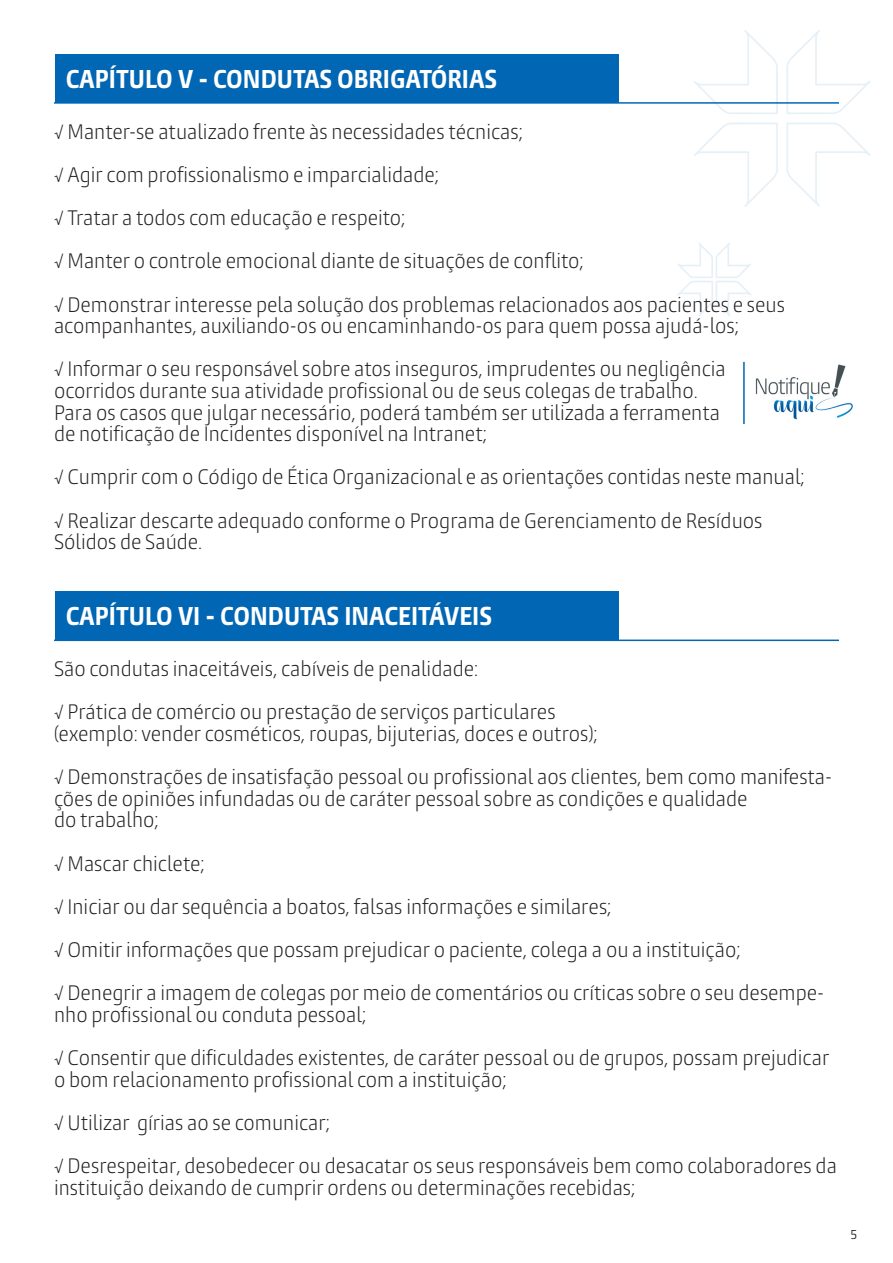
<style>
.page{position:relative;width:893px;height:1263px;background:#fff}
.page>*{position:absolute;margin:0;border:0;box-sizing:border-box;transform-origin:0 0}
.t1{font:700 condensed 24px "Burlingame Pro";color:#fff}
.t2{font:300 condensed 19.5px/21.6px "Burlingame Pro";color:#231f20}
.t3{font:condensed 12px "Burlingame Pro";color:#231f20}
</style>
<div class="page">
<svg style="left:677px;top:242px;width:74px;height:74px"></svg>
<svg style="left:694px;top:123px;width:84px;height:84px"></svg>
<svg style="left:786px;top:123px;width:85px;height:84px"></svg>
<svg style="left:786px;top:30px;width:85px;height:84px"></svg>
<svg style="left:693px;top:30px;width:85px;height:84px"></svg>
<hr style="left:54px;top:102px;width:785px;height:2px;background:#0166b3">
<div style="left:55px;top:54px;width:563px;height:49px;background:#0166b3"></div>
<hr style="left:54px;top:639px;width:785px;height:2px;background:#0166b3">
<div style="left:55px;top:591px;width:563px;height:49px;background:#0166b3"></div>
<img style="left:755px;top:364px;width:98px;height:56px">
<hr style="left:743px;top:362px;width:2px;height:62px;background:#0166b3">
<p class="t1" style="left:66px;top:63px;width:433px">CAPÍTULO V - CONDUTAS OBRIGATÓRIAS</p>
<p class="t2" style="left:54px;top:121px;width:470px">√ Manter-se atualizado frente às necessidades técnicas;</p>
<p class="t2" style="left:54px;top:164px;width:386px">√ Agir com profissionalismo e imparcialidade;</p>
<p class="t2" style="left:54px;top:207px;width:353px">√ Tratar a todos com educação e respeito;</p>
<p class="t2" style="left:54px;top:250px;width:531px">√ Manter o controle emocional diante de situações de conflito;</p>
<p class="t2" style="left:54px;top:294px;width:732px">√ Demonstrar interesse pela solução dos problemas relacionados aos pacientes e seus acompanhantes, auxiliando-os ou encaminhando-os para quem possa ajudá-los;</p>
<p class="t2" style="left:54px;top:358px;width:673px">√ Informar o seu responsável sobre atos inseguros, imprudentes ou negligência ocorridos durante sua atividade profissional ou de seus colegas de trabalho.<br>Para os casos que julgar necessário, poderá também ser utilizada a ferramenta de notificação de Incidentes disponível na Intranet;</p>
<p class="t2" style="left:54px;top:466px;width:752px">√ Cumprir com o Código de Ética Organizacional e as orientações contidas neste manual;</p>
<p class="t2" style="left:54px;top:510px;width:710px">√ Realizar descarte adequado conforme o Programa de Gerenciamento de Resíduos</p>
<p class="t2" style="left:54px;top:531px;width:150px">Sólidos de Saúde.</p>
<p class="t1" style="left:66px;top:601px;width:428px">CAPÍTULO VI - CONDUTAS INACEITÁVEIS</p>
<p class="t2" style="left:54px;top:658px;width:425px">São condutas inaceitáveis, cabíveis de penalidade:</p>
<p class="t2" style="left:54px;top:701px;width:503px">√ Prática de comércio ou prestação de serviços particulares</p>
<p class="t2" style="left:54px;top:723px;width:545px">(exemplo: vender cosméticos, roupas, bijuterias, doces e outros);</p>
<p class="t2" style="left:54px;top:766px;width:780px">√ Demonstrações de insatisfação pessoal ou profissional aos clientes, bem como manifesta&shy;ções de opiniões infundadas ou de caráter pessoal sobre as condições e qualidade</p>
<p class="t2" style="left:54px;top:809px;width:106px">do trabalho;</p>
<p class="t2" style="left:54px;top:853px;width:152px">√ Mascar chiclete;</p>
<p class="t2" style="left:54px;top:896px;width:559px">√ Iniciar ou dar sequência a boatos, falsas informações e similares;</p>
<p class="t2" style="left:54px;top:939px;width:688px">√ Omitir informações que possam prejudicar o paciente, colega a ou a instituição;</p>
<p class="t2" style="left:54px;top:982px;width:772px">√ Denegrir a imagem de colegas por meio de comentários ou críticas sobre o seu desempe&shy;nho profissional ou conduta pessoal;</p>
<p class="t2" style="left:54px;top:1047px;width:777px">√ Consentir que dificuldades existentes, de caráter pessoal ou de grupos, possam prejudicar o bom relacionamento profissional com a instituição;</p>
<p class="t2" style="left:54px;top:1112px;width:277px">√ Utilizar gírias ao se comunicar;</p>
<p class="t2" style="left:54px;top:1155px;width:784px">√ Desrespeitar, desobedecer ou desacatar os seus responsáveis bem como colaboradores da instituição deixando de cumprir ordens ou determinações recebidas;</p>
<p class="t3" style="left:850px;top:1226px;width:8px">5</p>
</div>
